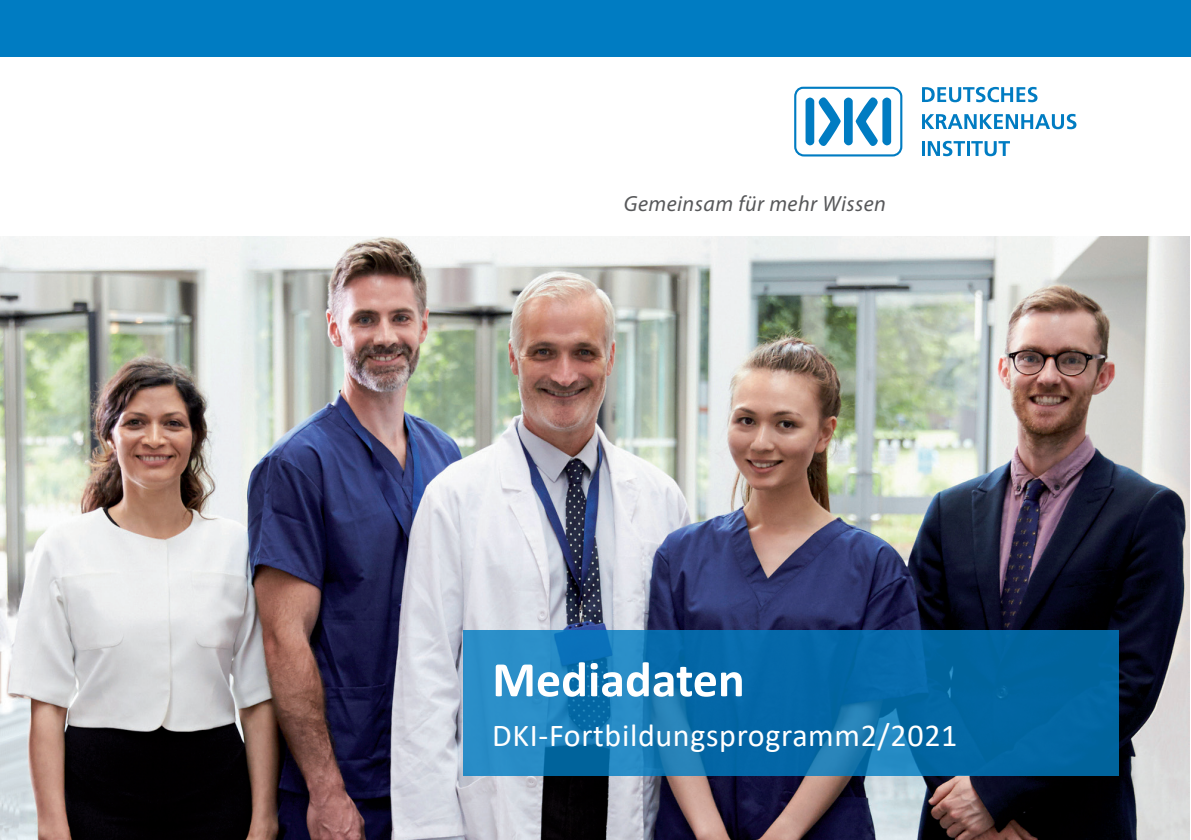
<style>
.page{position:relative;width:1191px;height:840px;background:#fff}
.page>*{position:absolute;margin:0;border:0;box-sizing:border-box;transform-origin:0 0}
.t1{font:700 50px "Calibri";color:#fff}
.t2{font:32px "Calibri";letter-spacing:.02em;color:#fff}
._12pt_Headline_s{font:italic 22px "Myriad Pro";letter-spacing:.02em;color:#57585a}
</style>
<div class="page">
<img style="left:0;top:236px;width:1189px;height:603px">
<svg style="left:922px;top:87px;width:115px;height:15px"></svg>
<svg style="left:922px;top:114px;width:154px;height:15px"></svg>
<hr style="left:921px;top:141px;width:3px;height:15px;background:#007cc2">
<svg style="left:927px;top:141px;width:38px;height:15px"></svg>
<hr style="left:966px;top:141px;width:3px;height:15px;background:#007cc2">
<svg style="left:971px;top:141px;width:39px;height:15px"></svg>
<svg style="left:794px;top:86px;width:109px;height:71px"></svg>
<div style="left:0;top:0;width:1191px;height:57px;background:#007cc2"></div>
<svg style="left:464px;top:630px;width:655px;height:145px;background:#0d70ac"></svg>
<p class="_12pt_Headline_s" style="left:624px;top:189px;width:263px">Gemeinsam für mehr Wissen</p>
<p class="t1" style="left:492px;top:643px;width:254px">Mediadaten</p>
<p class="t2" style="left:492px;top:713px;width:467px">DKI-Fortbildungsprogramm2/2021</p>
</div>
